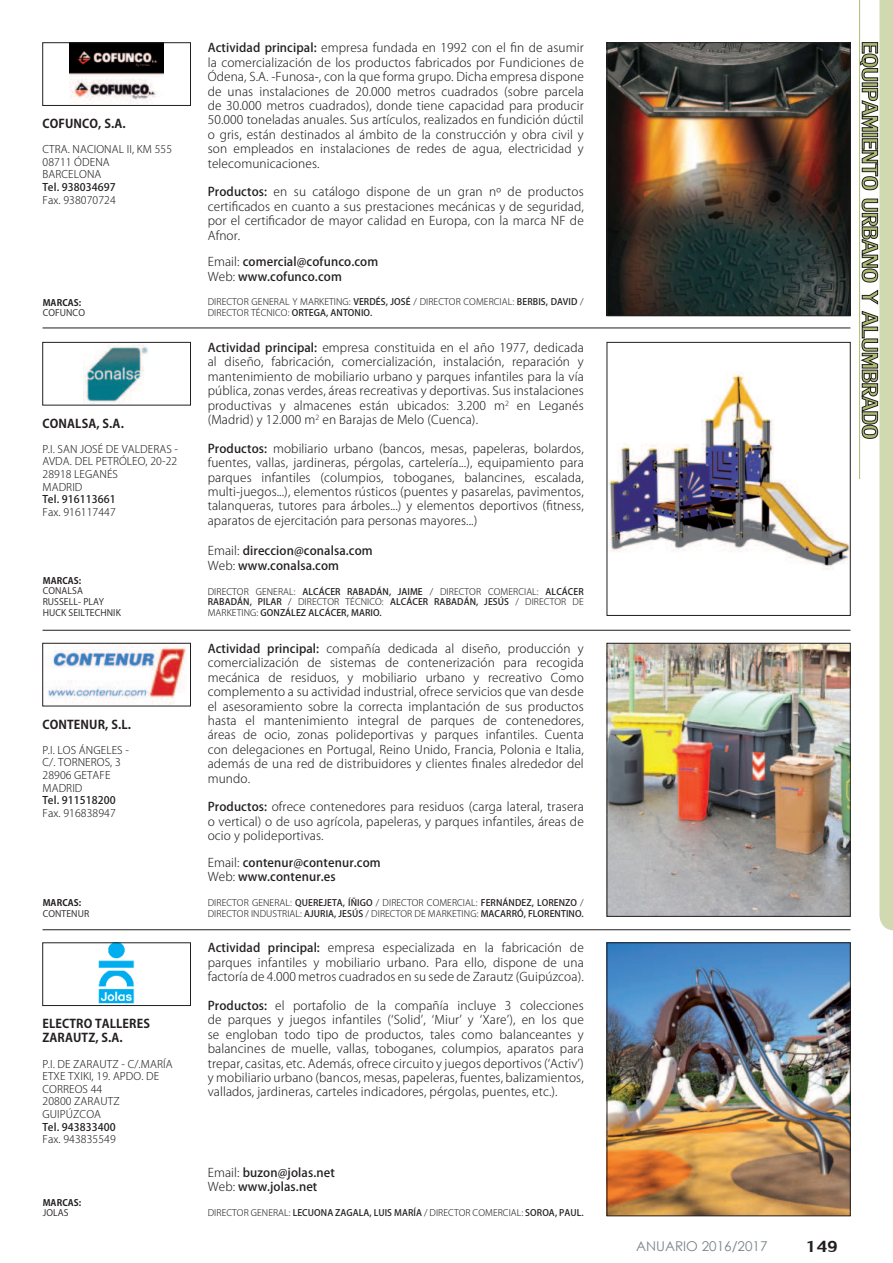
<style>
.page{position:relative;width:893px;height:1263px;background:#fff}
.page>*{position:absolute;margin:0;border:0;box-sizing:border-box;transform-origin:0 0}
.t1{font:24px "Lily UPC";color:#231f20}
.t2{font:13.5px "Century Gothic";color:#7b8387}
.t3{font:300 12px/14.4px "Koz Go Pro";letter-spacing:.01em;color:#231f20;text-align:justify}
.t4{font:500 12px/14.4px "Koz Go Pro";letter-spacing:.01em;color:#231f20}
.t5{font:700 12px/14.4px "Koz Go Pro";letter-spacing:.01em;color:#231f20}
.t6{font:300 10.5px/12.6px "Koz Go Pro";letter-spacing:.01em;color:#231f20}
.t7{font:500 10.5px "Koz Go Pro";letter-spacing:.01em;color:#231f20}
.t8{font:300 9px/10.5px "Koz Go Pro";letter-spacing:.01em;color:#231f20}
.t9{font:500 9px/10.5px "Koz Go Pro";letter-spacing:.01em;color:#231f20;text-align:justify}
.t10{font:9px/10.8px "Koz Go Pro";letter-spacing:.01em;color:#231f20}
.t11{font:700 9px "Koz Go Pro";letter-spacing:.01em;color:#231f20}
.s1{font-weight:500}
.s2{font-weight:300}
</style>
<div class="page">
<hr style="left:43px;top:328px;width:807px;height:1px;background:#231f20">
<hr style="left:43px;top:630px;width:807px;height:1px;background:#231f20">
<hr style="left:43px;top:929px;width:807px;height:1px;background:#231f20">
<img style="left:609px;top:45px;width:239px;height:269px">
<div style="left:607px;top:43px;width:243px;height:273px;border:1px solid #231f20"></div>
<img style="left:69px;top:45px;width:95px;height:59px">
<div style="left:43px;top:43px;width:148px;height:63px;border:1px solid #231f20"></div>
<img style="left:609px;top:373px;width:239px;height:196px">
<div style="left:607px;top:342px;width:243px;height:274px;border:1px solid #231f20"></div>
<img style="left:83px;top:345px;width:65px;height:58px">
<div style="left:43px;top:342px;width:148px;height:63px;border:1px solid #231f20"></div>
<img style="left:609px;top:645px;width:239px;height:269px">
<img style="left:47px;top:645px;width:139px;height:59px">
<div style="left:43px;top:643px;width:148px;height:63px;border:1px solid #231f20"></div>
<img style="left:609px;top:944px;width:239px;height:270px">
<div style="left:607px;top:942px;width:243px;height:274px;border:1px solid #231f20"></div>
<img style="left:99px;top:944px;width:36px;height:60px">
<div style="left:43px;top:942px;width:148px;height:64px;border:1px solid #231f20"></div>
<svg style="left:860px;top:0;width:33px;height:930px"></svg>
<hr style="left:859px;top:0;width:1px;height:479px;background:#acbb71">
<p class="t5" style="left:43px;top:117px;width:85px">COFUNCO, S.A.</p>
<p class="t6" style="left:43px;top:143px;width:131px">CTRA. NACIONAL II, KM 555<br>08711 ÓDENA<br>BARCELONA</p>
<p class="t7" style="left:43px;top:180px;width:75px">Tel. 938034697</p>
<p class="t6" style="left:43px;top:193px;width:75px">Fax. 938070724</p>
<p class="t11" style="left:43px;top:296px;width:40px">MARCAS:</p>
<p class="t10" style="left:43px;top:308px;width:44px">COFUNCO</p>
<p class="t5" style="left:43px;top:417px;width:83px">CONALSA, S.A.</p>
<p class="t6" style="left:43px;top:443px;width:137px">P.I. SAN JOSÉ DE VALDERAS -<br>AVDA. DEL PETRÓLEO, 20-22<br>28918 LEGANÉS<br>MADRID</p>
<p class="t7" style="left:43px;top:493px;width:75px">Tel. 916113661</p>
<p class="t6" style="left:43px;top:506px;width:75px">Fax. 916117447</p>
<p class="t11" style="left:43px;top:574px;width:40px">MARCAS:</p>
<p class="t10" style="left:43px;top:586px;width:80px">CONALSA<br>RUSSELL- PLAY<br>HUCK SEILTECHNIK</p>
<p class="t5" style="left:43px;top:718px;width:90px">CONTENUR, S.L.</p>
<p class="t6" style="left:43px;top:744px;width:88px">P.I. LOS ÁNGELES -<br>C/. TORNEROS, 3<br>28906 GETAFE<br>MADRID</p>
<p class="t7" style="left:43px;top:793px;width:75px">Tel. 911518200</p>
<p class="t6" style="left:43px;top:807px;width:75px">Fax. 916838947</p>
<p class="t11" style="left:43px;top:897px;width:40px">MARCAS:</p>
<p class="t10" style="left:43px;top:908px;width:48px">CONTENUR</p>
<p class="t5" style="left:43px;top:1017px;width:109px">ELECTRO TALLERES<br>ZARAUTZ, S.A.</p>
<p class="t6" style="left:43px;top:1057px;width:131px">P.I. DE ZARAUTZ - C/.MARÍA<br>ETXE TXIKI, 19. APDO. DE<br>CORREOS 44<br>20800 ZARAUTZ<br>GUIPÚZCOA</p>
<p class="t7" style="left:43px;top:1120px;width:75px">Tel. 943833400</p>
<p class="t6" style="left:43px;top:1133px;width:75px">Fax. 943835549</p>
<p class="t11" style="left:43px;top:1196px;width:40px">MARCAS:</p>
<p class="t10" style="left:43px;top:1208px;width:27px">JOLAS</p>
<p class="t3" style="left:208px;top:41px;width:378px"><span class="s1">Actividad principal:</span> empresa fundada en 1992 con el 昀椀n de asumir la comercialización de los productos fabricados por Fundiciones de Ódena, S.A. -Funosa-, con la que forma grupo. Dicha empresa dispone de unas instalaciones de 20.000 metros cuadrados (sobre parcela de 30.000 metros cuadrados), donde tiene capacidad para producir 50.000 toneladas anuales. Sus artículos, realizados en fundición dúctil o gris, están destinados al ámbito de la construcción y obra civil y son empleados en instalaciones de redes de agua, electricidad y telecomunicaciones.</p>
<p class="t3" style="left:208px;top:185px;width:378px"><span class="s1">Productos:</span> en su catálogo dispone de un gran nº de productos certi昀椀cados en cuanto a sus prestaciones mecánicas y de seguridad, por el certi昀椀cador de mayor calidad en Europa, con la marca NF de Afnor.</p>
<p class="t4" style="left:208px;top:255px;width:172px"><span class="s2">Email:</span> comercial@cofunco.com<br><span class="s2">Web:</span> www.cofunco.com</p>
<p class="t8" style="left:208px;top:297px;width:378px">DIRECTOR GENERAL Y MARKETING: <span class="s1">VERDÉS, JOSÉ</span> / DIRECTOR COMERCIAL: <span class="s1">BERBIS, DAVID</span> /<br>DIRECTOR TÉCNICO: <span class="s1">ORTEGA, ANTONIO.</span></p>
<p class="t3" style="left:208px;top:340px;width:378px"><span class="s1">Actividad principal:</span> empresa constituida en el año 1977, dedicada al diseño, fabricación, comercialización, instalación, reparación y mantenimiento de mobiliario urbano y parques infantiles para la vía pública, zonas verdes, áreas recreativas y deportivas. Sus instalaciones productivas y almacenes están ubicados: 3.200 m<sup>2</sup> en Leganés (Madrid) y 12.000 m<sup>2</sup> en Barajas de Melo (Cuenca).</p>
<p class="t3" style="left:208px;top:441px;width:378px"><span class="s1">Productos:</span> mobiliario urbano (bancos, mesas, papeleras, bolardos, fuentes, vallas, jardineras, pérgolas, cartelería...), equipamiento para parques infantiles (columpios, toboganes, balancines, escalada, multi-juegos...), elementos rústicos (puentes y pasarelas, pavimentos, talanqueras, tutores para árboles...) y elementos deportivos (昀椀tness, aparatos de ejercitación para personas mayores...)</p>
<p class="t4" style="left:208px;top:544px;width:167px"><span class="s2">Email:</span> direccion@conalsa.com<br><span class="s2">Web:</span> www.conalsa.com</p>
<p class="t9" style="left:208px;top:586px;width:378px"><span class="s2">DIRECTOR GENERAL:</span> ALCÁCER RABADÁN, JAIME <span class="s2">/ DIRECTOR COMERCIAL:</span> ALCÁCER RABADÁN, PILAR <span class="s2">/ DIRECTOR TÉCNICO:</span> ALCÁCER RABADÁN, JESÚS <span class="s2">/ DIRECTOR DE MARKETING:</span> GONZÁLEZ ALCÁCER, MARIO.</p>
<p class="t3" style="left:208px;top:641px;width:378px"><span class="s1">Actividad principal:</span> compañía dedicada al diseño, producción y comercialización de sistemas de contenerización para recogida mecánica de residuos, y mobiliario urbano y recreativo Como complemento a su actividad industrial, ofrece servicios que van desde el asesoramiento sobre la correcta implantación de sus productos hasta el mantenimiento integral de parques de contenedores, áreas de ocio, zonas polideportivas y parques infantiles. Cuenta con delegaciones en Portugal, Reino Unido, Francia, Polonia e Italia, además de una red de distribuidores y clientes 昀椀nales alrededor del mundo.</p>
<p class="t3" style="left:208px;top:800px;width:378px"><span class="s1">Productos:</span> ofrece contenedores para residuos (carga lateral, trasera o vertical) o de uso agrícola, papeleras, y parques infantiles, áreas de ocio y polideportivas.</p>
<p class="t4" style="left:208px;top:856px;width:174px"><span class="s2">Email:</span> contenur@contenur.com<br><span class="s2">Web:</span> www.contenur.es</p>
<p class="t8" style="left:208px;top:897px;width:378px">DIRECTOR GENERAL: <span class="s1">QUEREJETA, ÍÑIGO</span> / DIRECTOR COMERCIAL: <span class="s1">FERNÁNDEZ, LORENZO</span> /<br>DIRECTOR INDUSTRIAL: <span class="s1">AJURIA, JESÚS</span> / DIRECTOR DE MARKETING: <span class="s1">MACARRÓ, FLORENTINO.</span></p>
<p class="t3" style="left:208px;top:941px;width:378px"><span class="s1">Actividad principal:</span> empresa especializada en la fabricación de parques infantiles y mobiliario urbano. Para ello, dispone de una factoría de 4.000 metros cuadrados en su sede de Zarautz (Guipúzcoa).</p>
<p class="t3" style="left:208px;top:998px;width:378px"><span class="s1">Productos:</span> el portafolio de la compañía incluye 3 colecciones de parques y juegos infantiles (‘Solid’, ‘Miur’ y ‘Xare’), en los que se engloban todo tipo de productos, tales como balanceantes y balancines de muelle, vallas, toboganes, columpios, aparatos para trepar, casitas, etc. Además, ofrece circuito y juegos deportivos (‘Activ’) y mobiliario urbano (bancos, mesas, papeleras, fuentes, balizamientos, vallados, jardineras, carteles indicadores, pérgolas, puentes, etc.).</p>
<p class="t4" style="left:208px;top:1166px;width:129px"><span class="s2">Email:</span> buzon@jolas.net<br><span class="s2">Web:</span> www.jolas.net</p>
<p class="t8" style="left:208px;top:1207px;width:378px">DIRECTOR GENERAL: <span class="s1">LECUONA ZAGALA, LUIS MARÍA</span> / DIRECTOR COMERCIAL: <span class="s1">SOROA, PAUL.</span></p>
<p class="t2" style="left:636px;top:1241px;width:133px">ANUARIO 2016/2017</p>
<h1 class="t1" style="left:806px;top:1229px;width:34px">149</h1>
</div>
